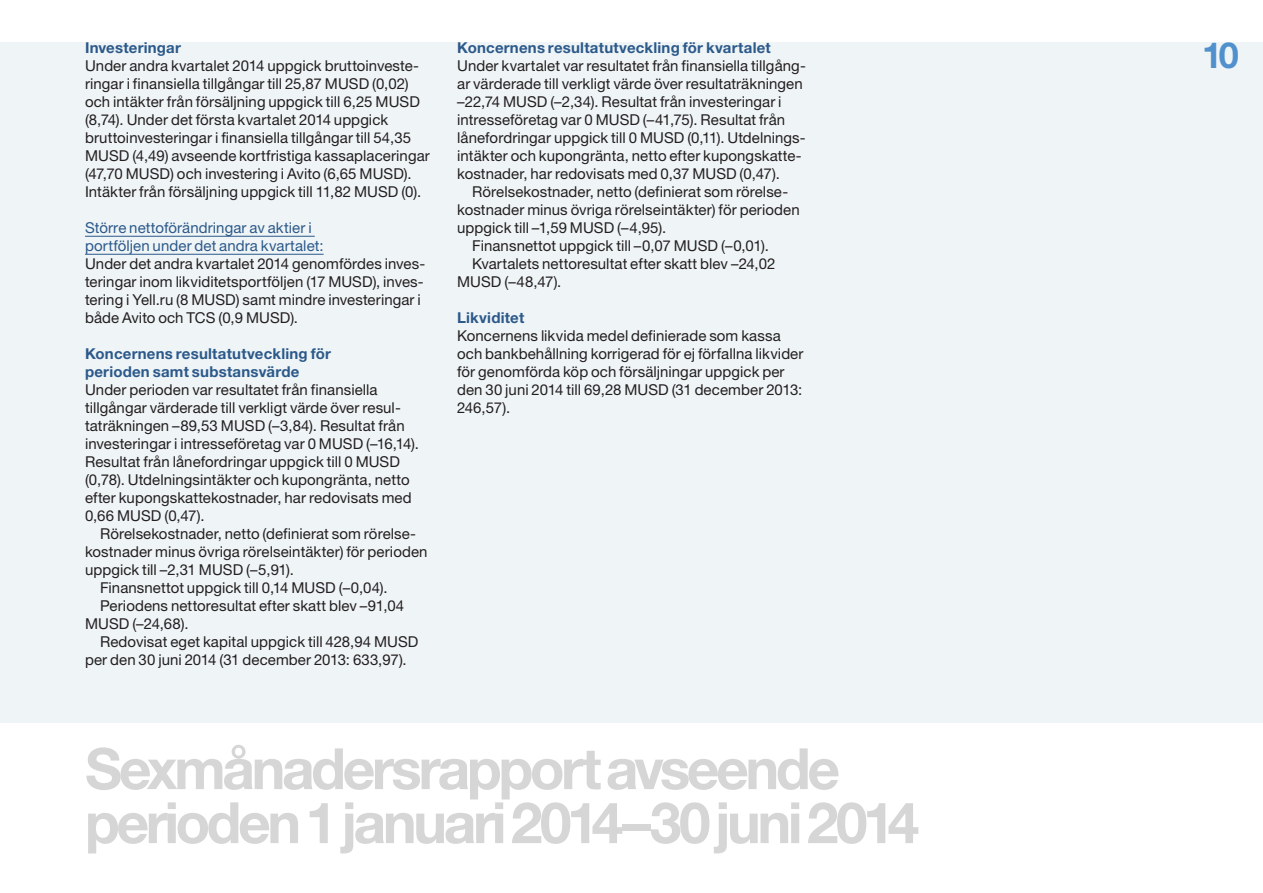
<style>
.page{position:relative;width:1263px;height:893px;background:#fff}
.page>*{position:absolute;margin:0;border:0;box-sizing:border-box;transform-origin:0 0}
.t1{font:700 57px/54px "Helvetica Neue LT Std";letter-spacing:-.06em;color:#d6d6d6}
.t2{font:700 36px "Helvetica Neue LT Std";color:#5091cd}
.t3{font:15px/18px "Helvetica Neue LT Std";letter-spacing:.005em;color:#231f20}
.t4{font:700 15px/18px "Helvetica Neue LT Std";letter-spacing:.015em;color:#2b598a}
.t5{font:15px/18px "Helvetica Neue LT Std";letter-spacing:.005em;color:#2b598a}
</style>
<div class="page">
<div style="left:0;top:43px;width:1263px;height:680px;background:#eff4f6"></div>
<hr style="left:85px;top:236px;width:230px;height:1px;background:#2b598a">
<hr style="left:85px;top:254px;width:239px;height:1px;background:#2b598a">
<p class="t4" style="left:85px;top:39px;width:97px">Investeringar</p>
<p class="t3" style="left:85px;top:57px;width:346px">Under andra kvartalet 2014 uppgick bruttoinveste&shy;ringar i finansiella tillgångar till 25,87 MUSD (0,02) och intäkter från försäljning uppgick till 6,25 MUSD (8,74). Under det första kvartalet 2014 uppgick bruttoinvesteringar i finansiella tillgångar till 54,35<br>MUSD (4,49) avseende kortfristiga kassaplaceringar (47,70 MUSD) och investering i Avito (6,65 MUSD).<br>Intäkter från försäljning uppgick till 11,82 MUSD (0).</p>
<p class="t5" style="left:85px;top:219px;width:240px">Större nettoförändringar av aktier i portföljen under det andra kvartalet:</p>
<p class="t3" style="left:85px;top:255px;width:342px">Under det andra kvartalet 2014 genomfördes inves&shy;teringar inom likviditetsportföljen (17 MUSD), inves&shy;tering i Yell.ru (8 MUSD) samt mindre investeringar i både Avito och TCS (0,9 MUSD).</p>
<p class="t4" style="left:85px;top:345px;width:247px">Koncernens resultatutveckling för perioden samt substansvärde</p>
<p class="t3" style="left:85px;top:381px;width:335px">Under perioden var resultatet från finansiella tillgångar värderade till verkligt värde över resul&shy;taträkningen –89,53 MUSD (–3,84). Resultat från investeringar i intresseföretag var 0 MUSD (–16,14).<br>Resultat från lånefordringar uppgick till 0 MUSD (0,78). Utdelningsintäkter och kupongränta, netto efter kupongskattekostnader, har redovisats med 0,66 MUSD (0,47).</p>
<p class="t3" style="left:100px;top:525px;width:318px">Rörelsekostnader, netto (definierat som rörelse-</p>
<p class="t3" style="left:85px;top:543px;width:344px">kostnader minus övriga rörelseintäkter) för perioden</p>
<p class="t3" style="left:85px;top:561px;width:210px">uppgick till –2,31 MUSD (–5,91).</p>
<p class="t3" style="left:100px;top:579px;width:289px">Finansnettot uppgick till 0,14 MUSD (–0,04).</p>
<p class="t3" style="left:100px;top:597px;width:306px">Periodens nettoresultat efter skatt blev –91,04</p>
<p class="t3" style="left:85px;top:615px;width:105px">MUSD (–24,68).</p>
<p class="t3" style="left:100px;top:633px;width:320px">Redovisat eget kapital uppgick till 428,94 MUSD</p>
<p class="t3" style="left:85px;top:651px;width:323px">per den 30 juni 2014 (31 december 2013: 633,97).</p>
<p class="t4" style="left:457px;top:39px;width:315px">Koncernens resultatutveckling för kvartalet</p>
<p class="t3" style="left:457px;top:57px;width:350px">Under kvartalet var resultatet från finansiella tillgång&shy;ar värderade till verkligt värde över resultaträkningen –22,74 MUSD (–2,34). Resultat från investeringar i intresseföretag var 0 MUSD (–41,75). Resultat från lånefordringar uppgick till 0 MUSD (0,11). Utdelnings&shy;intäkter och kupongränta, netto efter kupongskatte&shy;kostnader, har redovisats med 0,37 MUSD (0,47).</p>
<p class="t3" style="left:472px;top:183px;width:318px">Rörelsekostnader, netto (definierat som rörelse-</p>
<p class="t3" style="left:457px;top:201px;width:344px">kostnader minus övriga rörelseintäkter) för perioden</p>
<p class="t3" style="left:457px;top:219px;width:211px">uppgick till –1,59 MUSD (–4,95).</p>
<p class="t3" style="left:472px;top:237px;width:298px">Finansnettot uppgick till –0,07 MUSD (–0,01).</p>
<p class="t3" style="left:472px;top:255px;width:305px">Kvartalets nettoresultat efter skatt blev –24,02</p>
<p class="t3" style="left:457px;top:273px;width:106px">MUSD (–48,47).</p>
<p class="t4" style="left:457px;top:309px;width:69px">Likviditet</p>
<p class="t3" style="left:457px;top:327px;width:348px">Koncernens likvida medel definierade som kassa och bankbehållning korrigerad för ej förfallna likvider för genomförda köp och försäljningar uppgick per den 30 juni 2014 till 69,28 MUSD (31 december 2013:<br>246,57).</p>
<h1 class="t1" style="left:85px;top:740px;width:836px">Sexmånadersrapport avseende perioden 1 januari 2014–30 juni 2014</h1>
<h2 class="t2" style="left:1202px;top:33px;width:38px">10</h2>
</div>
